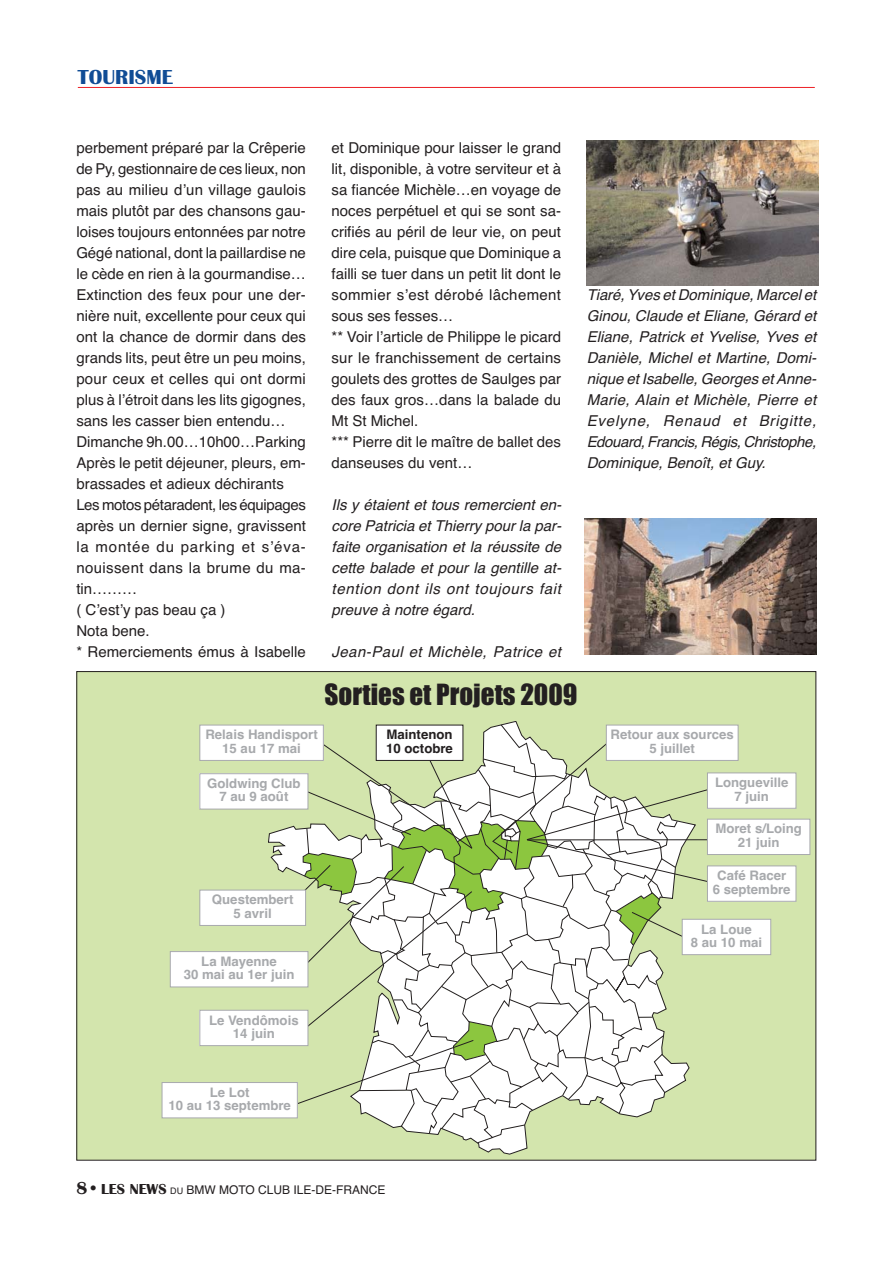
<style>
.page{position:relative;width:893px;height:1263px;background:#fff}
.page>*{position:absolute;margin:0;border:0;box-sizing:border-box;transform-origin:0 0}
.t1{font:27px "Impact";color:#231f20}
.t2{font:700 21px "Britannic";color:#104c95}
.t3{font:15px/21px "Helvetica";color:#231f20}
.t4{font:italic 15px/21px "Helvetica";letter-spacing:-.015em;color:#231f20;text-align:justify}
.t5{font:700 13.05px/13.5px "Helvetica";color:#a7a9ac;text-align:center}
.t6{font:700 13.05px/13.5px "Helvetica";color:#231f20}
.t7{font:12px "Helvetica";color:#231f20}
.s1{font-family:"Britannic";font-weight:700;font-size:18px}
.s2{font-family:"Britannic";font-weight:700;font-size:15px}
.s3{font-size:9px}
</style>
<div class="page">
<div style="left:77px;top:672px;width:739px;height:488px;background:#d3e5ad"></div>
<div style="left:682px;top:919px;width:89px;height:36px;background:#fff"></div>
<div style="left:682px;top:919px;width:89px;height:36px;border:1px solid #a7a9ac"></div>
<div style="left:707px;top:866px;width:89px;height:35px;background:#fff"></div>
<div style="left:707px;top:866px;width:89px;height:36px;border:1px solid #a7a9ac"></div>
<div style="left:707px;top:819px;width:103px;height:36px;background:#fff"></div>
<div style="left:707px;top:819px;width:103px;height:36px;border:1px solid #a7a9ac"></div>
<div style="left:707px;top:773px;width:89px;height:35px;background:#fff"></div>
<div style="left:707px;top:773px;width:89px;height:36px;border:1px solid #a7a9ac"></div>
<div style="left:170px;top:952px;width:138px;height:35px;background:#fff"></div>
<div style="left:170px;top:951px;width:138px;height:36px;border:1px solid #a7a9ac"></div>
<div style="left:200px;top:774px;width:108px;height:35px;background:#fff"></div>
<div style="left:199px;top:773px;width:109px;height:36px;border:1px solid #a7a9ac"></div>
<div style="left:200px;top:1010px;width:108px;height:36px;background:#fff"></div>
<div style="left:199px;top:1010px;width:109px;height:36px;border:1px solid #a7a9ac"></div>
<div style="left:200px;top:725px;width:123px;height:35px;background:#fff"></div>
<div style="left:199px;top:725px;width:125px;height:36px;border:1px solid #a7a9ac"></div>
<div style="left:162px;top:1083px;width:135px;height:35px;background:#fff"></div>
<div style="left:162px;top:1082px;width:136px;height:36px;border:1px solid #a7a9ac"></div>
<div style="left:200px;top:890px;width:106px;height:35px;background:#fff"></div>
<div style="left:199px;top:890px;width:107px;height:36px;border:1px solid #a7a9ac"></div>
<div style="left:606px;top:725px;width:132px;height:35px;background:#fff"></div>
<div style="left:606px;top:725px;width:132px;height:36px;border:1px solid #a7a9ac"></div>
<svg style="left:268px;top:721px;width:452px;height:433px"></svg>
<hr style="left:78px;top:87px;width:737px;height:1px;background:#ed2025">
<img style="left:587px;top:140px;width:232px;height:146px">
<img style="left:584px;top:519px;width:232px;height:136px">
<h2 class="t2" style="left:78px;top:69px;width:97px">TOURISME</h2>
<p class="t3" style="left:76px;top:139px;width:231px">perbement préparé par la Crêperie de Py, gestionnaire de ces lieux, non pas au milieu d’un village gaulois mais plutôt par des chansons gau&shy;loises toujours entonnées par notre<br>Gégé national, dont la paillardise ne le cède en rien à la gourmandise…<br>Extinction des feux pour une der&shy;nière nuit, excellente pour ceux qui ont la chance de dormir dans des grands lits, peut être un peu moins, pour ceux et celles qui ont dormi plus à l’étroit dans les lits gigognes, sans les casser bien entendu…<br>Dimanche 9h.00…10h00…Parking<br>Après le petit déjeuner, pleurs, em&shy;brassades et adieux déchirants<br>Les motos pétaradent, les équipages après un dernier signe, gravissent la montée du parking et s’éva&shy;nouissent dans la brume du ma&shy;tin………<br>( C’est’y pas beau ça )<br>Nota bene.<br>* Remerciements émus à Isabelle</p>
<p class="t3" style="left:331px;top:139px;width:231px">et Dominique pour laisser le grand lit, disponible, à votre serviteur et à sa fiancée Michèle…en voyage de noces perpétuel et qui se sont sa&shy;crifiés au péril de leur vie, on peut dire cela, puisque que Dominique a failli se tuer dans un petit lit dont le sommier s’est dérobé lâchement sous ses fesses…<br>** Voir l’article de Philippe le picard sur le franchissement de certains goulets des grottes de Saulges par des faux gros…dans la balade du<br>Mt St Michel.<br>*** Pierre dit le maître de ballet des danseuses du vent…</p>
<p class="t4" style="left:331px;top:496px;width:234px">Ils y étaient et tous remercient en&shy;core Patricia etThierry pourla par&shy;faite organisation et la réussite de cette balade et pour la gentille at&shy;tention dont ils ont toujours fait preuve à notre égard.</p>
<p class="t4" style="left:331px;top:643px;width:234px">Jean-Paul et Michèle, Patrice et</p>
<h1 class="t1" style="left:325px;top:686px;width:254px">Sorties et Projets 2009</h1>
<p class="t4" style="left:587px;top:286px;width:234px">Tiaré,Yves etDominique,Marcelet Ginou, Claude et Eliane, Gérard et Eliane, Patrick et Yvelise, Yves et Danièle, Michel et Martine, Domi&shy;nique etIsabelle,Georges etAnne-Marie, Alain et Michèle, Pierre et Evelyne, Renaud et Brigitte, Edouard,Francis,Régis,Christophe, Dominique, Benoît, et Guy.</p>
<p class="t5" style="left:205px;top:729px;width:114px">Relais Handisport<br>15 au 17 mai</p>
<p class="t5" style="left:207px;top:778px;width:95px">Goldwing Club<br>7 au 9 août</p>
<p class="t5" style="left:212px;top:894px;width:83px">Questembert<br>5 avril</p>
<p class="t5" style="left:184px;top:956px;width:112px">La Mayenne<br>30 mai au 1er juin</p>
<p class="t5" style="left:209px;top:1014px;width:91px">Le Vendômois<br>14 juin</p>
<p class="t5" style="left:168px;top:1087px;width:124px">Le Lot<br>10 au 13 septembre</p>
<p class="t6" style="left:386px;top:729px;width:68px">Maintenon<br>10 octobre</p>
<p class="t5" style="left:610px;top:729px;width:125px">Retour aux sources<br>5 juillet</p>
<p class="t5" style="left:715px;top:777px;width:75px">Longueville<br>7 juin</p>
<p class="t5" style="left:715px;top:823px;width:88px">Moret s/Loing<br>21 juin</p>
<p class="t5" style="left:713px;top:870px;width:79px">Café Racer<br>6 septembre</p>
<p class="t5" style="left:691px;top:923px;width:73px">La Loue<br>8 au 10 mai</p>
<p class="t7" style="left:76px;top:1185px;width:311px"><span class="s1">8 •</span> <span class="s2">LES NEWS</span> <span class="s3">DU</span> BMW MOTO CLUB ILE-DE-FRANCE</p>
</div>
